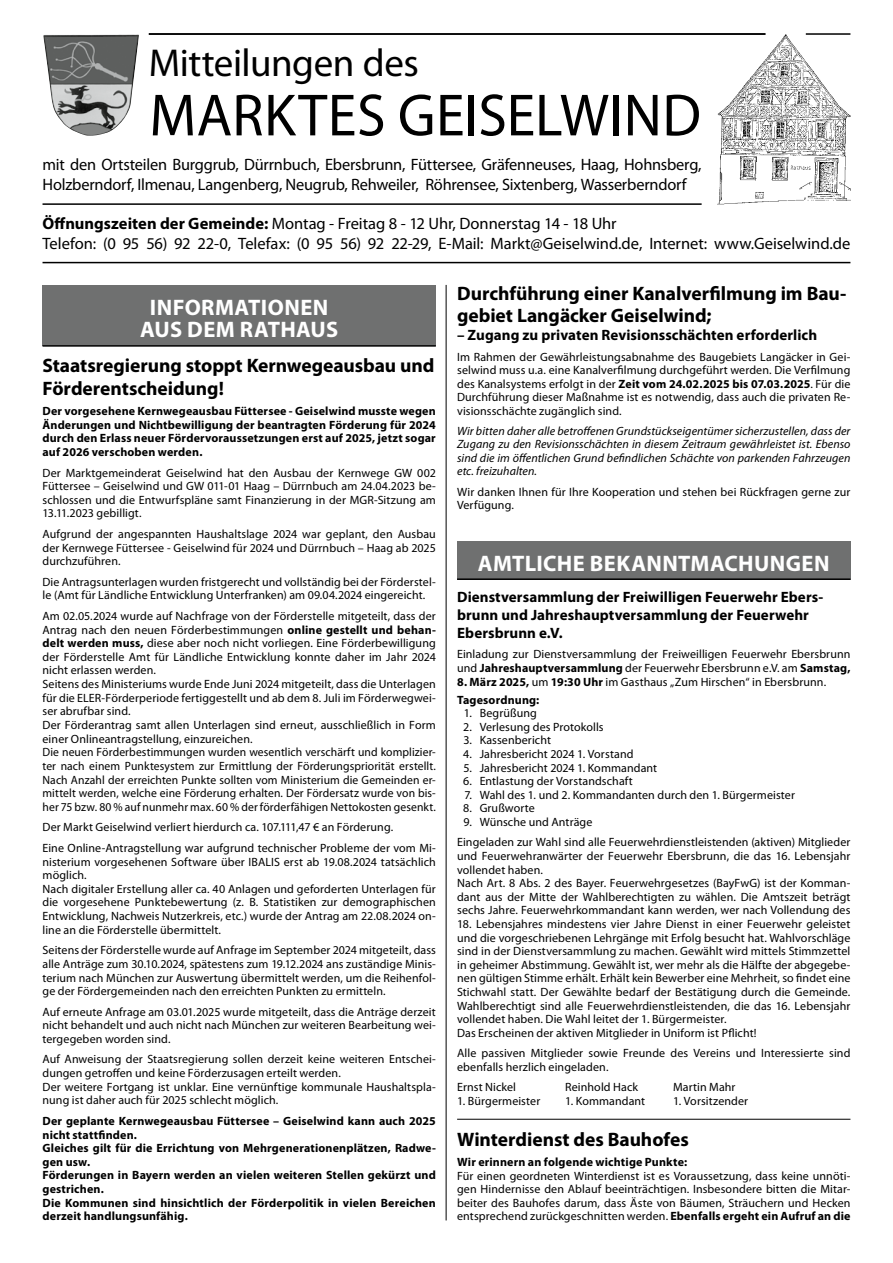
<style>
.page{position:relative;width:893px;height:1263px;background:#fff}
.page>*{position:absolute;margin:0;border:0;box-sizing:border-box;transform-origin:0 0}
.t1{font:60px "Myriad Pro";letter-spacing:.005em;color:#000}
.t2{font:39px "Myriad Pro";letter-spacing:-.01em;color:#000}
.t3{font:700 22.5px/22.5px "Myriad Pro";letter-spacing:.02em;color:#fff;text-align:center}
.t4{font:700 19.5px/22.6px "Myriad Pro";letter-spacing:-.005em;color:#000}
.t5{font:16.5px/19.8px "Myriad Pro";letter-spacing:-.01em;color:#000}
.t6{font:700 15px/18.1px "Myriad Pro";letter-spacing:.005em;color:#000}
.t7{font:12px/13.6px "Myriad Pro";letter-spacing:.01em;color:#000}
.t8{font:700 12px/13.6px "Myriad Pro";letter-spacing:.01em;color:#000;text-align:justify}
.t9{font:italic 12px/13.5px "Myriad Pro";letter-spacing:.005em;color:#000;text-align:justify}
.s1{font-weight:700}
</style>
<div class="page">
<hr style="left:446px;top:285px;width:1px;height:935px;background:#000">
<div style="left:43px;top:285px;width:393px;height:61px;background:#6f7070"></div>
<hr style="left:43px;top:345px;width:393px;height:2px;background:#000">
<div style="left:457px;top:541px;width:393px;height:38px;background:#6f7070"></div>
<hr style="left:457px;top:578px;width:393px;height:2px;background:#000">
<hr style="left:457px;top:1119px;width:393px;height:1px;background:#000">
<hr style="left:43px;top:203px;width:659px;height:2px;background:#000">
<hr style="left:43px;top:262px;width:807px;height:1px;background:#000">
<img style="left:43px;top:34px;width:96px;height:102px">
<img style="left:718px;top:34px;width:132px;height:170px">
<hr style="left:806px;top:33px;width:44px;height:2px;background:#000">
<hr style="left:149px;top:33px;width:616px;height:2px;background:#000">
<h2 class="t2" style="left:149px;top:39px;width:271px">Mitteilungen des</h2>
<h1 class="t1" style="left:149px;top:78px;width:553px">MARKTES GEISELWIND</h1>
<h3 class="t5" style="left:43px;top:154px;width:661px">mit den Ortsteilen Burggrub, Dürrnbuch, Ebersbrunn, Füttersee, Gräfenneuses, Haag, Hohnsberg,<br>Holzberndorf, Ilmenau, Langenberg, Neugrub, Rehweiler, Röhrensee, Sixtenberg, Wasserberndorf</h3>
<h3 class="t5" style="left:43px;top:214px;width:809px"><span class="s1">Öffnungszeiten der Gemeinde:</span> Montag - Freitag 8 - 12 Uhr, Donnerstag 14 - 18 Uhr<br>Telefon: (0 95 56) 92 22-0, Telefax: (0 95 56) 92 22-29, E-Mail: Markt@Geiselwind.de, Internet: www.Geiselwind.de</h3>
<h3 class="t3" style="left:140px;top:295px;width:200px">INFORMATIONEN<br>AUS DEM RATHAUS</h3>
<h3 class="t4" style="left:43px;top:353px;width:393px">Staatsregierung stoppt Kernwegeausbau und<br>Förderentscheidung!</h3>
<p class="t8" style="left:43px;top:404px;width:395px">Der vorgesehene Kernwegeausbau Füttersee - Geiselwind musste wegen Änderungen und Nichtbewilligung der beantragten Förderung für 2024 durch den Erlass neuer Fördervoraussetzungen erst auf 2025, jetzt sogar auf 2026 verschoben werden.</p>
<p class="t7" style="left:43px;top:465px;width:395px;text-align:justify">Der Marktgemeinderat Geiselwind hat den Ausbau der Kernwege GW 002<br>Füttersee – Geiselwind und GW 011-01 Haag – Dürrnbuch am 24.04.2023 be&shy;schlossen und die Entwurfspläne samt Finanzierung in der MGR-Sitzung am 13.11.2023 gebilligt.</p>
<p class="t7" style="left:43px;top:527px;width:395px;text-align:justify">Aufgrund der angespannten Haushaltslage 2024 war geplant, den Ausbau der Kernwege Füttersee - Geiselwind für 2024 und Dürrnbuch – Haag ab 2025 durchzuführen.</p>
<p class="t7" style="left:43px;top:575px;width:395px">Die Antragsunterlagen wurden fristgerecht und vollständig bei der Förderstel&shy;le (Amt für Ländliche Entwicklung Unterfranken) am 09.04.2024 eingereicht.</p>
<p class="t7" style="left:43px;top:609px;width:395px">Am 02.05.2024 wurde auf Nachfrage von der Förderstelle mitgeteilt, dass der Antrag nach den neuen Förderbestimmungen <span class="s1">online gestellt und behan&shy;delt werden muss,</span> diese aber noch nicht vorliegen. Eine Förderbewilligung der Förderstelle Amt für Ländliche Entwicklung konnte daher im Jahr 2024 nicht erlassen werden.<br>Seitens des Ministeriums wurde Ende Juni 2024 mitgeteilt, dass die Unterlagen für die ELER-Förderperiode fertiggestellt und ab dem 8. Juli im Förderwegwei&shy;ser abrufbar sind.<br>Der Förderantrag samt allen Unterlagen sind erneut, ausschließlich in Form einer Onlineantragstellung, einzureichen.<br>Die neuen Förderbestimmungen wurden wesentlich verschärft und komplizier&shy;ter nach einem Punktesystem zur Ermittlung der Förderungspriorität erstellt.<br>Nach Anzahl der erreichten Punkte sollten vom Ministerium die Gemeinden er&shy;mittelt werden, welche eine Förderung erhalten. Der Fördersatz wurde von bis&shy;her 75 bzw. 80 % auf nunmehr max. 60 % der förderfähigen Nettokosten gesenkt.</p>
<p class="t7" style="left:43px;top:817px;width:395px;line-height:20.5px">Der Markt Geiselwind verliert hierdurch ca. 107.111,47 € an Förderung.<br>Eine Online-Antragstellung war aufgrund technischer Probleme der vom Mi-</p>
<p class="t7" style="left:43px;top:854px;width:395px">nisterium vorgesehenen Software über IBALIS erst ab 19.08.2024 tatsächlich möglich.<br>Nach digitaler Erstellung aller ca. 40 Anlagen und geforderten Unterlagen für die vorgesehene Punktebewertung (z. B. Statistiken zur demographischen Entwicklung, Nachweis Nutzerkreis, etc.) wurde der Antrag am 22.08.2024 on&shy;line an die Förderstelle übermittelt.</p>
<p class="t7" style="left:43px;top:943px;width:395px;text-align:justify">Seitens der Förderstelle wurde auf Anfrage im September 2024 mitgeteilt, dass alle Anträge zum 30.10.2024, spätestens zum 19.12.2024 ans zuständige Minis&shy;terium nach München zur Auswertung übermittelt werden, um die Reihenfol&shy;ge der Fördergemeinden nach den erreichten Punkten zu ermitteln.</p>
<p class="t7" style="left:43px;top:1005px;width:395px;text-align:justify">Auf erneute Anfrage am 03.01.2025 wurde mitgeteilt, dass die Anträge derzeit nicht behandelt und auch nicht nach München zur weiteren Bearbeitung wei&shy;tergegeben worden sind.</p>
<p class="t7" style="left:43px;top:1052px;width:395px">Auf Anweisung der Staatsregierung sollen derzeit keine weiteren Entschei&shy;dungen getroffen und keine Förderzusagen erteilt werden.<br>Der weitere Fortgang ist unklar. Eine vernünftige kommunale Haushaltspla&shy;nung ist daher auch für 2025 schlecht möglich.</p>
<p class="t8" style="left:43px;top:1113px;width:395px;text-align:left">Der geplante Kernwegeausbau Füttersee – Geiselwind kann auch 2025 nicht stattfinden.<br>Gleiches gilt für die Errichtung von Mehrgenerationenplätzen, Radwe&shy;gen usw.<br>Förderungen in Bayern werden an vielen weiteren Stellen gekürzt und gestrichen.<br>Die Kommunen sind hinsichtlich der Förderpolitik in vielen Bereichen derzeit handlungsunfähig.</p>
<h3 class="t4" style="left:457px;top:281px;width:391px">Durchführung einer Kanalverfilmung im Bau&shy;gebiet Langäcker Geiselwind;</h3>
<p class="t6" style="left:457px;top:326px;width:362px">– Zugang zu privaten Revisionsschächten erforderlich</p>
<p class="t7" style="left:457px;top:350px;width:395px;text-align:justify">Im Rahmen der Gewährleistungsabnahme des Baugebiets Langäcker in Gei&shy;selwind muss u.a. eine Kanalverfilmung durchgeführt werden. Die Verfilmung des Kanalsystems erfolgt in der <span class="s1">Zeit vom 24.02.2025 bis 07.03.2025</span>. Für die Durchführung dieser Maßnahme ist es notwendig, dass auch die privaten Re&shy;visionsschächte zugänglich sind.</p>
<p class="t9" style="left:457px;top:424px;width:395px">Wir bitten daher alle betroffenen Grundstückseigentümer sicherzustellen, dass der Zugang zu den Revisionsschächten in diesem Zeitraum gewährleistet ist. Ebenso sind die im öffentlichen Grund befindlichen Schächte von parkenden Fahrzeugen etc. freizuhalten.</p>
<p class="t7" style="left:457px;top:485px;width:395px">Wir danken Ihnen für Ihre Kooperation und stehen bei Rückfragen gerne zur<br>Verfügung.</p>
<h3 class="t3" style="left:478px;top:551px;width:353px">AMTLICHE BEKANNTMACHUNGEN</h3>
<p class="t6" style="left:457px;top:587px;width:368px">Dienstversammlung der Freiwilligen Feuerwehr Ebers&shy;brunn und Jahreshauptversammlung der Feuerwehr<br>Ebersbrunn e.V.</p>
<p class="t7" style="left:457px;top:647px;width:395px">Einladung zur Dienstversammlung der Freiweilligen Feuerwehr Ebersbrunn und <span class="s1">Jahreshauptversammlung</span> der Feuerwehr Ebersbrunn e.V. am <span class="s1">Samstag,</span></p>
<p class="t7" style="left:457px;top:672px;width:370px;line-height:17.9px"><span class="s1">8. März 2025,</span> um <span class="s1">19:30 Uhr</span> im Gasthaus „Zum Hirschen“ in Ebersbrunn.<br><span class="s1">Tagesordnung:</span></p>
<p class="t7" style="left:464px;top:706px;width:75px">1. Begrüßung</p>
<p class="t7" style="left:463px;top:720px;width:142px">2. Verlesung des Protokolls</p>
<p class="t7" style="left:463px;top:733px;width:89px">3. Kassenbericht</p>
<p class="t7" style="left:463px;top:747px;width:172px">4. Jahresbericht 2024 1. Vorstand</p>
<p class="t7" style="left:463px;top:760px;width:195px">5. Jahresbericht 2024 1. Kommandant</p>
<p class="t7" style="left:463px;top:774px;width:171px">6. Entlastung der Vorstandschaft</p>
<p class="t7" style="left:464px;top:788px;width:332px">7. Wahl des 1. und 2. Kommandanten durch den 1. Bürgermeister</p>
<p class="t7" style="left:463px;top:801px;width:73px">8. Grußworte</p>
<p class="t7" style="left:457px;top:811px;width:395px;line-height:20.4px;text-indent:6px">9. Wünsche und Anträge<br>Eingeladen zur Wahl sind alle Feuerwehrdienstleistenden (aktiven) Mitglieder</p>
<p class="t7" style="left:457px;top:849px;width:395px">und Feuerwehranwärter der Feuerwehr Ebersbrunn, die das 16. Lebensjahr vollendet haben.<br>Nach Art. 8 Abs. 2 des Bayer. Feuerwehrgesetzes (BayFwG) ist der Komman&shy;dant aus der Mitte der Wahlberechtigten zu wählen. Die Amtszeit beträgt sechs Jahre. Feuerwehrkommandant kann werden, wer nach Vollendung des</p>
<p class="t7" style="left:457px;top:917px;width:395px">18. Lebensjahres mindestens vier Jahre Dienst in einer Feuerwehr geleistet und die vorgeschriebenen Lehrgänge mit Erfolg besucht hat. Wahlvorschläge sind in der Dienstversammlung zu machen. Gewählt wird mittels Stimmzettel in geheimer Abstimmung. Gewählt ist, wer mehr als die Hälfte der abgegebe&shy;nen gültigen Stimme erhält. Erhält kein Bewerber eine Mehrheit, so findet eine Stichwahl statt. Der Gewählte bedarf der Bestätigung durch die Gemeinde.<br>Wahlberechtigt sind alle Feuerwehrdienstleistenden, die das 16. Lebensjahr vollendet haben. Die Wahl leitet der 1. Bürgermeister.<br>Das Erscheinen der aktiven Mitglieder in Uniform ist Pflicht!</p>
<p class="t7" style="left:457px;top:1046px;width:395px">Alle passiven Mitglieder sowie Freunde des Vereins und Interessierte sind ebenfalls herzlich eingeladen.</p>
<p class="t7" style="left:457px;top:1080px;width:60px">Ernst Nickel</p>
<p class="t7" style="left:565px;top:1080px;width:75px">Reinhold Hack</p>
<p class="t7" style="left:673px;top:1080px;width:64px">Martin Mahr</p>
<p class="t7" style="left:457px;top:1094px;width:85px">1. Bürgermeister</p>
<p class="t7" style="left:565px;top:1094px;width:82px">1. Kommandant</p>
<p class="t7" style="left:673px;top:1094px;width:77px">1. Vorsitzender</p>
<h3 class="t4" style="left:457px;top:1127px;width:233px">Winterdienst des Bauhofes</h3>
<p class="t8" style="left:457px;top:1155px;width:232px">Wir erinnern an folgende wichtige Punkte:</p>
<p class="t7" style="left:457px;top:1168px;width:395px;text-align:justify">Für einen geordneten Winterdienst ist es Voraussetzung, dass keine unnöti&shy;gen Hindernisse den Ablauf beeinträchtigen. Insbesondere bitten die Mitar&shy;beiter des Bauhofes darum, dass Äste von Bäumen, Sträuchern und Hecken entsprechend zurückgeschnitten werden. <span class="s1">Ebenfalls ergeht ein Aufruf an die</span></p>
</div>
